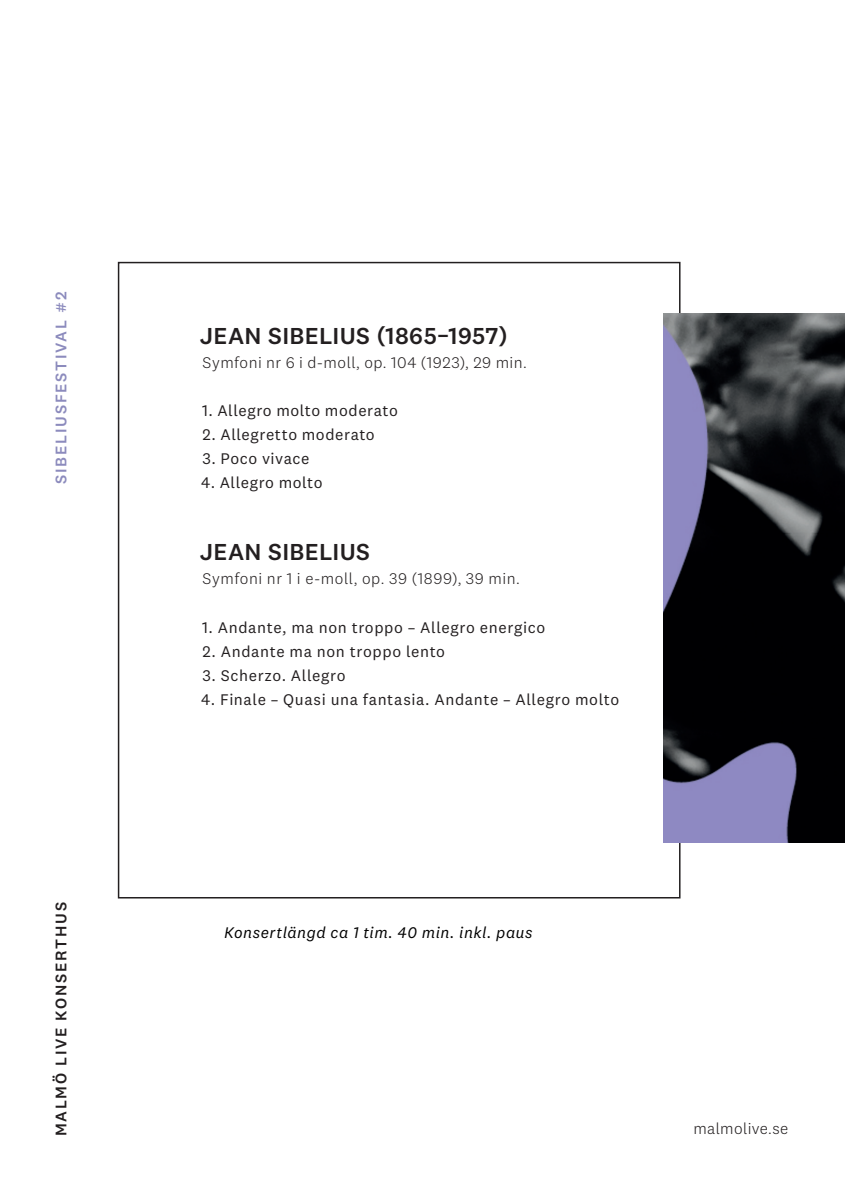
<style>
.page{position:relative;width:845px;height:1191px;background:#fff}
.page>*{position:absolute;margin:0;border:0;box-sizing:border-box;transform-origin:0 0}
.t1{font:500 24px "National 2";letter-spacing:.015em;color:#231f20}
.t2{font:16px "National 2";letter-spacing:.035em;color:#231f20}
.t3{font:300 16px "National 2";letter-spacing:.03em;color:#231f20}
.t4{font:italic 16px "National 2";letter-spacing:.03em;color:#000}
.t5{font:500 16px "National 2";letter-spacing:.105em;color:#231f20}
.t6{font:500 16px "National 2";letter-spacing:.11em;color:#8c8bbd}
</style>
<div class="page">
<img style="left:663px;top:314px;width:182px;height:528px">
<p class="t6" style="left:51px;top:484px;width:193px;rotate:-90deg">SIBELIUSFESTIVAL #2</p>
<p class="t5" style="left:51px;top:1136px;width:236px;rotate:-90deg">MALMÖ LIVE KONSERTHUS</p>
<h1 class="t1" style="left:200px;top:321px;width:309px">JEAN SIBELIUS (1865–1957)</h1>
<p class="t3" style="left:202px;top:354px;width:326px">Symfoni nr 6 i d-moll, op. 104 (1923), 29 min.</p>
<p class="t2" style="left:202px;top:401px;width:197px">1. Allegro molto moderato</p>
<p class="t2" style="left:202px;top:425px;width:174px">2. Allegretto moderato</p>
<p class="t2" style="left:202px;top:449px;width:108px">3. Poco vivace</p>
<p class="t2" style="left:201px;top:473px;width:123px">4. Allegro molto</p>
<h1 class="t1" style="left:200px;top:537px;width:172px">JEAN SIBELIUS</h1>
<p class="t3" style="left:202px;top:570px;width:319px">Symfoni nr 1 i e-moll, op. 39 (1899), 39 min.</p>
<p class="t2" style="left:202px;top:617px;width:345px">1. Andante, ma non troppo – Allegro energico</p>
<p class="t2" style="left:202px;top:641px;width:244px">2. Andante ma non troppo lento</p>
<p class="t2" style="left:202px;top:665px;width:145px">3. Scherzo. Allegro</p>
<p class="t2" style="left:201px;top:689px;width:419px">4. Finale – Quasi una fantasia. Andante – Allegro molto</p>
<p class="t4" style="left:224px;top:923px;width:310px">Konsertlängd ca 1 tim. 40 min. inkl. paus</p>
<p class="t3" style="left:693px;top:1119px;width:96px">malmolive.se</p>
</div>
